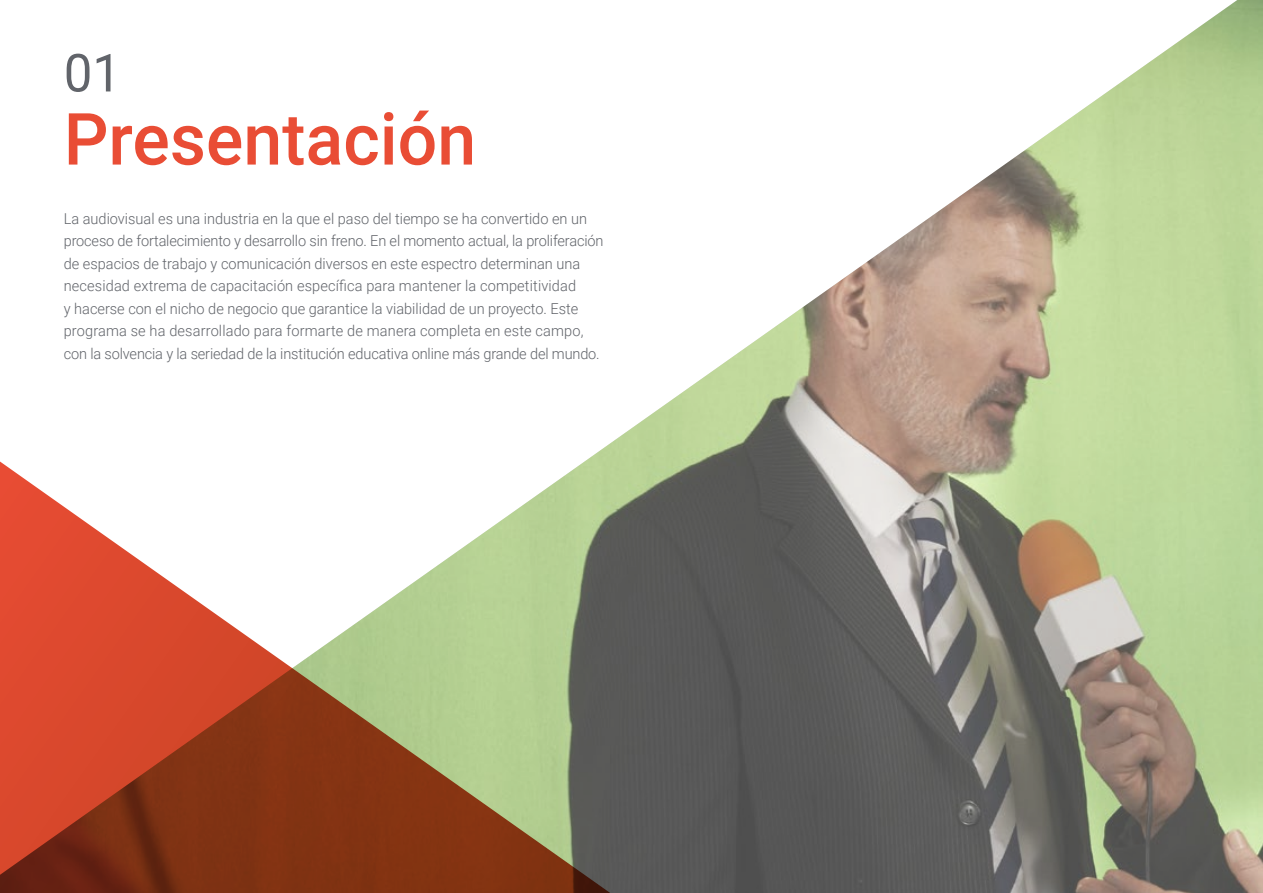
<style>
.page{position:relative;width:1263px;height:893px;background:#fff}
.page>*{position:absolute;margin:0;border:0;box-sizing:border-box;transform-origin:0 0}
.t1{font:500 72px "Roboto";color:#e94d35}
.t2{font:52.5px "Roboto";color:#61646a}
.t3{font:300 15px/22.5px "Roboto";color:#61646a}
</style>
<div class="page">
<img style="left:607px;top:0;width:656px;height:893px">
<svg style="left:0;top:446px;width:640px;height:447px"></svg>
<h2 class="t2" style="left:64px;top:36px;width:59px">01</h2>
<h1 class="t1" style="left:64px;top:89px;width:414px">Presentación</h1>
<p class="t3" style="left:64px;top:207px;width:541px">La audiovisual es una industria en la que el paso del tiempo se ha convertido en un proceso de fortalecimiento y desarrollo sin freno. En el momento actual, la proliferación de espacios de trabajo y comunicación diversos en este espectro determinan una necesidad extrema de capacitación específica para mantener la competitividad<br>y hacerse con el nicho de negocio que garantice la viabilidad de un proyecto. Este programa se ha desarrollado para formarte de manera completa en este campo, con la solvencia y la seriedad de la institución educativa online más grande del mundo.</p>
</div>
